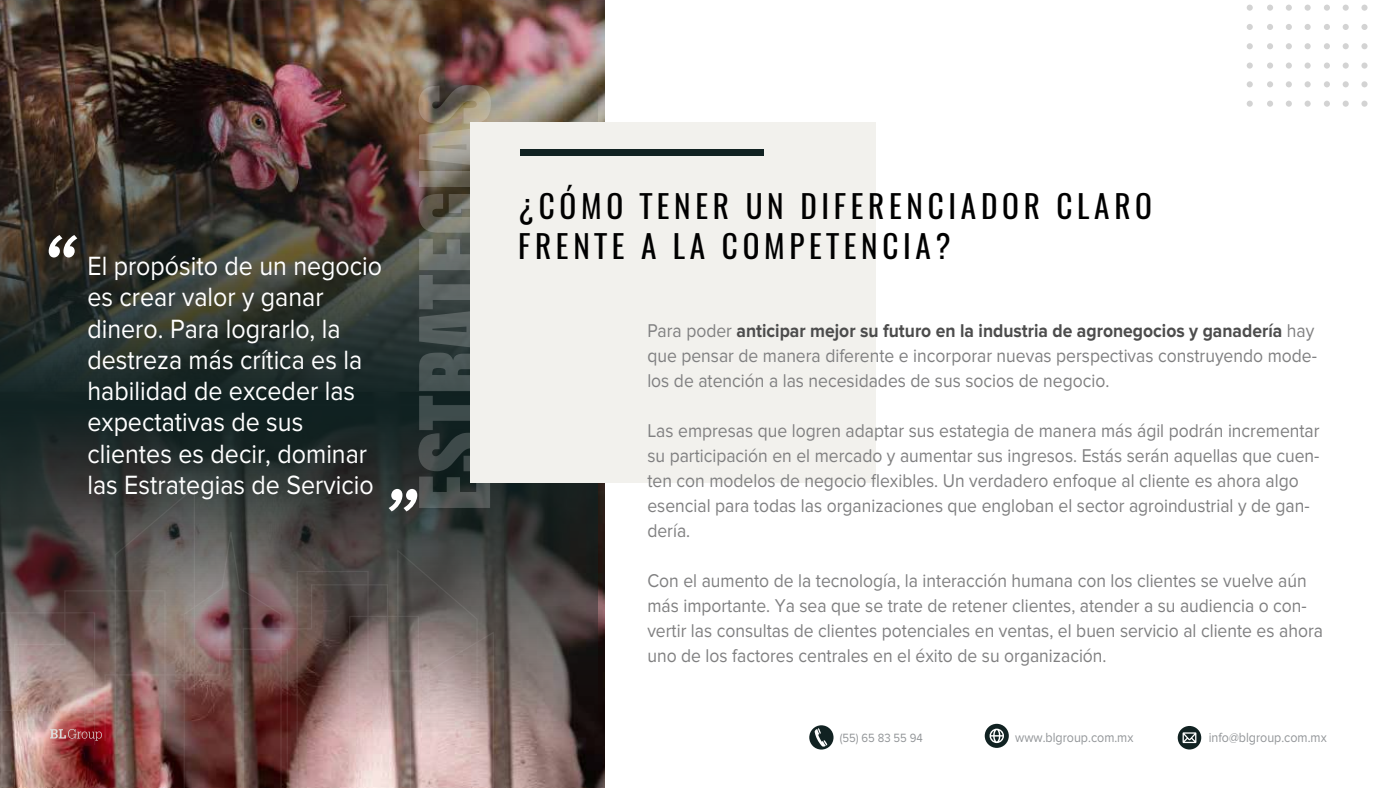
<style>
.page{position:relative;width:1375px;height:788px;background:#fff}
.page>*{position:absolute;margin:0;border:0;box-sizing:border-box;transform-origin:0 0}
.t1{font:31.25px/40px "Oswald";letter-spacing:.15em;color:#000}
.t2{font:27.38px/31.2px "Proxima Nova";color:#fff;scale:.91 1}
.t3{font:19.12px/25px "Proxima Nova";color:#808081;scale:.91 1}
.t4{font:13.62px "Proxima Nova";color:#929598;scale:.91 1}
.t5{font:12.38px "Proxima Nova";color:#929598;scale:.91 1}
.s1{font-weight:700;color:#4c4c4c}
</style>
<div class="page">
<img style="left:0;top:0;width:605px;height:788px">
<img style="left:0;top:72px;width:597px;height:659px">
<svg style="left:419px;top:172px;width:51px;height:15px"></svg>
<svg style="left:418px;top:85px;width:73px;height:82px;background:#8f8371"></svg>
<div style="left:470px;top:122px;width:406px;height:360px;background:#f2f1ed"></div>
<svg style="left:1178px;top:726px;width:23px;height:23px"></svg>
<svg style="left:809px;top:725px;width:25px;height:24px"></svg>
<svg style="left:985px;top:723px;width:24px;height:24px"></svg>
<div style="left:521px;top:149px;width:243px;height:7px;background:#122"></div>
<img style="left:0;top:194px;width:494px;height:594px">
<div style="left:1361px;top:5px;width:7px;height:6px;background:#d3d3d3;border-radius:50%"></div>
<div style="left:1361px;top:24px;width:7px;height:6px;background:#d3d3d3;border-radius:50%"></div>
<div style="left:1361px;top:43px;width:7px;height:6px;background:#d3d3d3;border-radius:50%"></div>
<div style="left:1361px;top:62px;width:7px;height:7px;background:#d3d3d3;border-radius:50%"></div>
<div style="left:1361px;top:81px;width:7px;height:6px;background:#d3d3d3;border-radius:50%"></div>
<div style="left:1361px;top:101px;width:7px;height:6px;background:#d3d3d3;border-radius:50%"></div>
<svg style="left:1343px;top:5px;width:6px;height:6px"></svg>
<svg style="left:1343px;top:24px;width:6px;height:6px"></svg>
<svg style="left:1343px;top:43px;width:6px;height:6px"></svg>
<div style="left:1343px;top:62px;width:6px;height:7px;background:#d3d3d3;border-radius:50%"></div>
<svg style="left:1343px;top:81px;width:6px;height:6px"></svg>
<svg style="left:1343px;top:101px;width:6px;height:6px"></svg>
<svg style="left:1324px;top:5px;width:6px;height:6px"></svg>
<svg style="left:1324px;top:24px;width:6px;height:6px"></svg>
<svg style="left:1324px;top:43px;width:6px;height:6px"></svg>
<div style="left:1324px;top:62px;width:6px;height:7px;background:#d3d3d3;border-radius:50%"></div>
<svg style="left:1324px;top:81px;width:6px;height:6px"></svg>
<svg style="left:1324px;top:101px;width:6px;height:6px"></svg>
<svg style="left:1305px;top:5px;width:6px;height:6px"></svg>
<svg style="left:1305px;top:24px;width:6px;height:6px"></svg>
<svg style="left:1305px;top:43px;width:6px;height:6px"></svg>
<div style="left:1305px;top:62px;width:6px;height:7px;background:#d3d3d3;border-radius:50%"></div>
<svg style="left:1305px;top:81px;width:6px;height:6px"></svg>
<svg style="left:1305px;top:101px;width:6px;height:6px"></svg>
<svg style="left:1286px;top:5px;width:6px;height:6px"></svg>
<svg style="left:1286px;top:24px;width:6px;height:6px"></svg>
<svg style="left:1286px;top:43px;width:6px;height:6px"></svg>
<div style="left:1286px;top:62px;width:6px;height:7px;background:#d3d3d3;border-radius:50%"></div>
<svg style="left:1286px;top:81px;width:6px;height:6px"></svg>
<svg style="left:1286px;top:101px;width:6px;height:6px"></svg>
<svg style="left:1267px;top:5px;width:6px;height:6px"></svg>
<svg style="left:1267px;top:24px;width:6px;height:6px"></svg>
<svg style="left:1267px;top:43px;width:6px;height:6px"></svg>
<div style="left:1267px;top:62px;width:6px;height:7px;background:#d3d3d3;border-radius:50%"></div>
<svg style="left:1267px;top:81px;width:6px;height:6px"></svg>
<svg style="left:1267px;top:101px;width:6px;height:6px"></svg>
<svg style="left:1247px;top:5px;width:6px;height:6px"></svg>
<svg style="left:1247px;top:24px;width:6px;height:6px"></svg>
<svg style="left:1247px;top:43px;width:6px;height:6px"></svg>
<div style="left:1247px;top:62px;width:6px;height:7px;background:#d3d3d3;border-radius:50%"></div>
<svg style="left:1247px;top:81px;width:6px;height:6px"></svg>
<svg style="left:1247px;top:101px;width:6px;height:6px"></svg>
<h2 class="t2" style="left:87px;top:251px;width:325px">El propósito de un negocio es crear valor y ganar dinero. Para lograrlo, la destreza más crítica es la habilidad de exceder las expectativas de sus clientes es decir, dominar las Estrategias de Servicio</h2>
<h1 class="t1" style="left:518px;top:186px;width:635px">¿CÓMO TENER UN DIFERENCIADOR CLARO<br>FRENTE A LA COMPETENCIA?</h1>
<p class="t3" style="left:647px;top:318px;width:737px">Para poder <span class="s1">anticipar mejor su futuro en la industria de agronegocios y ganadería</span> hay que pensar de manera diferente e incorporar nuevas perspectivas construyendo mode&shy;los de atención a las necesidades de sus socios de negocio.</p>
<p class="t3" style="left:647px;top:418px;width:740px">Las empresas que logren adaptar sus estategia de manera más ágil podrán incrementar su participación en el mercado y aumentar sus ingresos. Estás serán aquellas que cuen&shy;ten con modelos de negocio flexibles. Un verdadero enfoque al cliente es ahora algo esencial para todas las organizaciones que engloban el sector agroindustrial y de gan&shy;dería.</p>
<p class="t3" style="left:647px;top:568px;width:744px">Con el aumento de la tecnología, la interacción humana con los clientes se vuelve aún más importante. Ya sea que se trate de retener clientes, atender a su audiencia o con&shy;vertir las consultas de clientes potenciales en ventas, el buen servicio al cliente es ahora uno de los factores centrales en el éxito de su organización.</p>
<p class="t5" style="left:840px;top:730px;width:93px">(55) 65 83 55 94</p>
<p class="t4" style="left:1015px;top:730px;width:131px">www.blgroup.com.mx</p>
<p class="t4" style="left:1209px;top:729px;width:131px">info@blgroup.com.mx</p>
</div>
